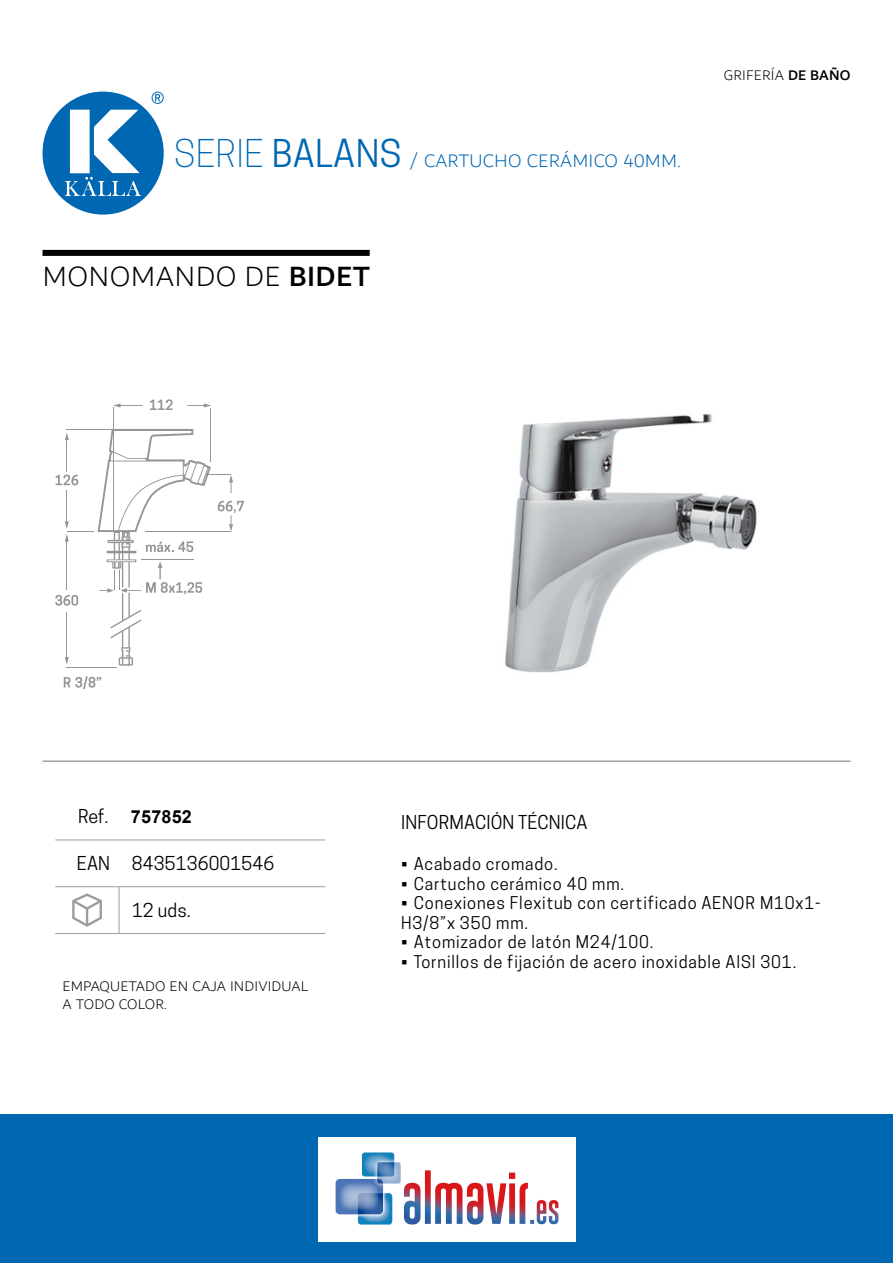
<style>
.page{position:relative;width:893px;height:1263px;background:#fff}
.page>*{position:absolute;margin:0;border:0;box-sizing:border-box;transform-origin:0 0}
.t1{font:300 30px "Dubai";letter-spacing:.01em;color:#000}
.t2{font:300 19.5px "Dubai";letter-spacing:.01em;color:#0067b2}
.t3{font:18px "Cooper Hewitt";letter-spacing:.01em;color:#000}
.t4{font:700 18px "Arial";letter-spacing:.01em;color:#000}
.t5{font:16.5px/19.5px "Cooper Hewitt";letter-spacing:.05em;color:#000}
.t6{font:300 15px/18px "Dubai";letter-spacing:.01em;color:#000}
.s1{font-family:"Cooper Hewitt";font-size:36px}
.s2{font-family:"Cooper Hewitt";font-weight:400;font-size:36px}
.s3{font-weight:500}
</style>
<div class="page">
<div style="left:0;top:1114px;width:893px;height:149px;background:#0067b2"></div>
<svg style="left:43px;top:92px;width:121px;height:123px"></svg>
<hr style="left:43px;top:761px;width:127px;height:1px;background:#9d9d9c">
<hr style="left:170px;top:761px;width:218px;height:1px;background:#9d9d9c">
<hr style="left:388px;top:761px;width:462px;height:1px;background:#9d9d9c">
<div style="left:43px;top:250px;width:327px;height:6px;background:#000"></div>
<svg style="left:64px;top:676px;width:37px;height:13px"></svg>
<hr style="left:67px;top:667px;width:50px;height:1px;background:#939598">
<hr style="left:113px;top:408px;width:1px;height:124px;background:#939598">
<hr style="left:211px;top:408px;width:1px;height:53px;background:#939598">
<svg style="left:187px;top:403px;width:24px;height:4px"></svg>
<svg style="left:113px;top:403px;width:30px;height:4px"></svg>
<svg style="left:150px;top:399px;width:23px;height:11px"></svg>
<svg style="left:55px;top:429px;width:189px;height:237px"></svg>
<img style="left:505px;top:414px;width:252px;height:259px">
<hr style="left:55px;top:840px;width:64px;height:1px;background:#9d9d9c">
<hr style="left:119px;top:840px;width:206px;height:1px;background:#9d9d9c">
<hr style="left:55px;top:886px;width:64px;height:1px;background:#9d9d9c">
<hr style="left:119px;top:886px;width:206px;height:1px;background:#9d9d9c">
<hr style="left:119px;top:887px;width:1px;height:46px;background:#9d9d9c">
<hr style="left:55px;top:933px;width:64px;height:1px;background:#9d9d9c">
<hr style="left:119px;top:933px;width:206px;height:1px;background:#9d9d9c">
<svg style="left:72px;top:893px;width:30px;height:34px"></svg>
<img style="left:318px;top:1138px;width:258px;height:103px">
<h1 class="t2" style="left:174px;top:145px;width:508px"><span class="s1">SERIE</span> <span class="s2">BALANS</span> / CARTUCHO CERÁMICO 40MM.</h1>
<h2 class="t1" style="left:43px;top:253px;width:329px">MONOMANDO DE <span class="s3">BIDET</span></h2>
<p class="t6" style="left:724px;top:67px;width:128px">GRIFERÍA <span class="s3">DE BAÑO</span></p>
<p class="t3" style="left:78px;top:806px;width:32px">Ref.</p>
<p class="t4" style="left:131px;top:805px;width:62px">757852</p>
<p class="t3" style="left:77px;top:853px;width:35px">EAN</p>
<p class="t3" style="left:132px;top:853px;width:144px">8435136001546</p>
<p class="t3" style="left:132px;top:899px;width:60px">12 uds.</p>
<h3 class="t6" style="left:62px;top:977px;width:247px">EMPAQUETADO EN CAJA INDIVIDUAL<br>A TODO COLOR.</h3>
<p class="t3" style="left:401px;top:812px;width:188px">INFORMACIÓN TÉCNICA</p>
<p class="t5" style="left:401px;top:854px;width:158px">• Acabado cromado.</p>
<p class="t5" style="left:401px;top:874px;width:224px">• Cartucho cerámico 40 mm.</p>
<p class="t5" style="left:401px;top:893px;width:421px">• Conexiones Flexitub con certificado AENOR M10x1-<br>H3/8”x 350 mm.</p>
<p class="t5" style="left:401px;top:932px;width:254px">• Atomizador de latón M24/100.</p>
<p class="t5" style="left:401px;top:952px;width:397px">• Tornillos de fijación de acero inoxidable AISI 301.</p>
</div>
